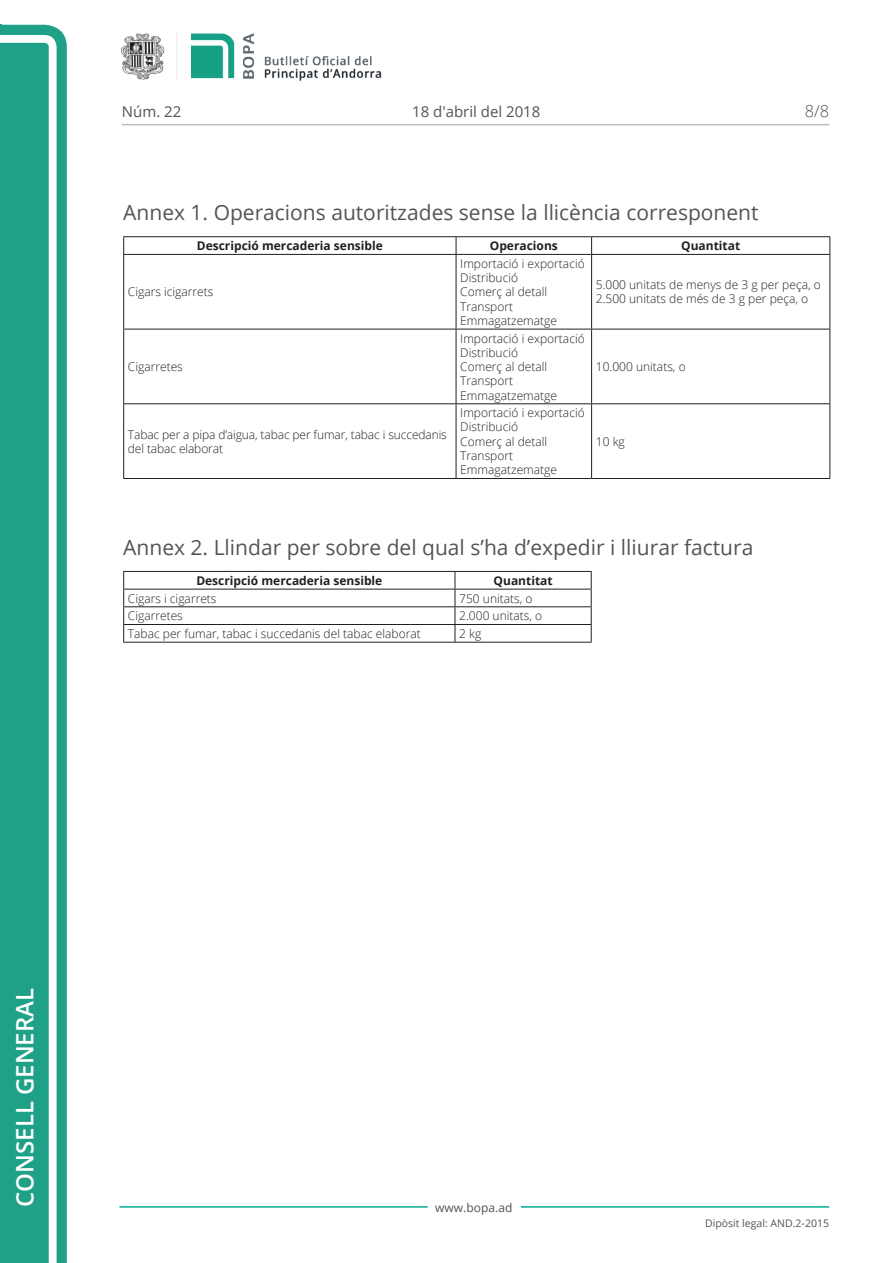
<style>
.page{position:relative;width:893px;height:1263px;background:#fff}
.page>*{position:absolute;margin:0;border:0;box-sizing:border-box;transform-origin:0 0}
.t1{font:600 24px "Open Sans";color:#fff}
.Titol_4_pg{font:21px "Open Sans";color:#545454}
.Titol_4{font:21px "Open Sans";color:#545454}
.t2{font:300 16.5px "Open Sans";color:#545454}
.t3{font:15px "Open Sans";color:#545454}
.TaulaText{font:300 12px/14.2px "Open Sans";color:#231f20}
.Encapçalament{font:700 12px "Open Sans";color:#231f20}
.t4{font:12px "Open Sans";color:#545454}
.t5{font:10.5px "Open Sans";color:#545454}
</style>
<div class="page">
<svg style="left:0;top:25px;width:67px;height:1238px;fill:#1ea187"></svg>
<div style="left:0;top:43px;width:49px;height:1220px;background:#1ea187"></div>
<img style="left:122px;top:32px;width:260px;height:49px">
<hr style="left:119px;top:1206px;width:309px;height:2px;background:#00ae91">
<hr style="left:521px;top:1206px;width:308px;height:2px;background:#00ae91">
<hr style="left:122px;top:124px;width:707px;height:1px;background:#bcbdc0">
<hr style="left:456px;top:255px;width:1px;height:74px;background:#231f20">
<hr style="left:591px;top:255px;width:1px;height:74px;background:#231f20">
<hr style="left:123px;top:329px;width:333px;height:1px;background:#231f20">
<hr style="left:456px;top:329px;width:136px;height:1px;background:#231f20">
<hr style="left:456px;top:329px;width:1px;height:74px;background:#231f20">
<hr style="left:592px;top:329px;width:238px;height:1px;background:#231f20">
<hr style="left:591px;top:329px;width:1px;height:74px;background:#231f20">
<hr style="left:123px;top:403px;width:333px;height:1px;background:#231f20">
<hr style="left:456px;top:403px;width:136px;height:1px;background:#231f20">
<hr style="left:456px;top:404px;width:1px;height:74px;background:#231f20">
<hr style="left:592px;top:403px;width:238px;height:1px;background:#231f20">
<hr style="left:591px;top:404px;width:1px;height:74px;background:#231f20">
<hr style="left:123px;top:254px;width:333px;height:1px;background:#231f20">
<svg style="left:456px;top:237px;width:1px;height:17px"></svg>
<hr style="left:456px;top:254px;width:136px;height:1px;background:#231f20">
<svg style="left:591px;top:237px;width:1px;height:17px"></svg>
<hr style="left:592px;top:254px;width:238px;height:1px;background:#231f20">
<hr style="left:123px;top:236px;width:333px;height:1px;background:#231f20">
<svg style="left:123px;top:237px;width:1px;height:17px"></svg>
<hr style="left:456px;top:236px;width:136px;height:1px;background:#231f20">
<hr style="left:592px;top:236px;width:238px;height:1px;background:#231f20">
<svg style="left:829px;top:237px;width:1px;height:17px"></svg>
<hr style="left:123px;top:255px;width:1px;height:74px;background:#231f20">
<hr style="left:829px;top:255px;width:1px;height:74px;background:#231f20">
<hr style="left:123px;top:329px;width:1px;height:74px;background:#231f20">
<hr style="left:829px;top:329px;width:1px;height:74px;background:#231f20">
<hr style="left:123px;top:404px;width:1px;height:74px;background:#231f20">
<hr style="left:829px;top:404px;width:1px;height:74px;background:#231f20">
<hr style="left:123px;top:478px;width:333px;height:1px;background:#231f20">
<hr style="left:456px;top:478px;width:136px;height:1px;background:#231f20">
<hr style="left:592px;top:478px;width:238px;height:1px;background:#231f20">
<hr style="left:123px;top:606px;width:332px;height:1px;background:#231f20">
<hr style="left:455px;top:606px;width:137px;height:1px;background:#231f20">
<hr style="left:123px;top:624px;width:332px;height:1px;background:#231f20">
<hr style="left:123px;top:642px;width:332px;height:1px;background:#231f20">
<hr style="left:455px;top:624px;width:137px;height:1px;background:#231f20">
<hr style="left:455px;top:642px;width:137px;height:1px;background:#231f20">
<hr style="left:123px;top:571px;width:332px;height:1px;background:#231f20">
<svg style="left:123px;top:572px;width:1px;height:70px"></svg>
<hr style="left:123px;top:589px;width:332px;height:1px;background:#231f20">
<hr style="left:455px;top:571px;width:137px;height:1px;background:#231f20">
<svg style="left:455px;top:572px;width:1px;height:70px"></svg>
<svg style="left:591px;top:572px;width:1px;height:70px"></svg>
<hr style="left:455px;top:589px;width:137px;height:1px;background:#231f20">
<p class="t3" style="left:122px;top:102px;width:61px">Núm. 22</p>
<p class="t3" style="left:412px;top:102px;width:130px">18 d'abril del 2018</p>
<h3 class="t2" style="left:805px;top:100px;width:26px">8/8</h3>
<p class="Titol_4_pg" style="left:123px;top:198px;width:637px">Annex 1. Operacions autoritzades sense la llicència corresponent</p>
<p class="Encapçalament" style="left:197px;top:237px;width:187px">Descripció mercaderia sensible</p>
<p class="Encapçalament" style="left:490px;top:237px;width:70px">Operacions</p>
<p class="Encapçalament" style="left:681px;top:237px;width:61px">Quantitat</p>
<p class="TaulaText" style="left:128px;top:285px;width:87px">Cigars icigarrets</p>
<p class="TaulaText" style="left:460px;top:256px;width:126px">Importació i exportació<br>Distribució<br>Comerç al detall<br>Transport<br>Emmagatzematge</p>
<p class="TaulaText" style="left:596px;top:277px;width:226px">5.000 unitats de menys de 3 g per peça, o<br>2.500 unitats de més de 3 g per peça, o</p>
<p class="TaulaText" style="left:128px;top:359px;width:56px">Cigarretes</p>
<p class="TaulaText" style="left:128px;top:427px;width:320px">Tabac per a pipa d’aigua, tabac per fumar, tabac i succedanis del tabac elaborat</p>
<p class="TaulaText" style="left:460px;top:331px;width:126px">Importació i exportació<br>Distribució<br>Comerç al detall<br>Transport<br>Emmagatzematge</p>
<p class="TaulaText" style="left:460px;top:405px;width:126px">Importació i exportació<br>Distribució<br>Comerç al detall<br>Transport<br>Emmagatzematge</p>
<p class="TaulaText" style="left:596px;top:359px;width:91px">10.000 unitats, o</p>
<p class="TaulaText" style="left:596px;top:434px;width:30px">10 kg</p>
<p class="Titol_4" style="left:123px;top:533px;width:632px">Annex 2. Llindar per sobre del qual s’ha d’expedir i lliurar factura</p>
<p class="Encapçalament" style="left:196px;top:572px;width:187px">Descripció mercaderia sensible</p>
<p class="Encapçalament" style="left:494px;top:572px;width:61px">Quantitat</p>
<p class="TaulaText" style="left:128px;top:591px;width:90px">Cigars i cigarrets</p>
<p class="TaulaText" style="left:459px;top:591px;width:75px">750 unitats, o</p>
<p class="TaulaText" style="left:128px;top:608px;width:56px">Cigarretes</p>
<p class="TaulaText" style="left:459px;top:608px;width:84px">2.000 unitats, o</p>
<p class="TaulaText" style="left:128px;top:626px;width:294px">Tabac per fumar, tabac i succedanis del tabac elaborat</p>
<p class="TaulaText" style="left:459px;top:626px;width:24px">2 kg</p>
<h1 class="t1" style="left:8px;top:1207px;width:220px;rotate:-90deg">Consell General</h1>
<p class="t4" style="left:435px;top:1199px;width:79px">www.bopa.ad</p>
<p class="t5" style="left:705px;top:1216px;width:125px">Dipòsit legal: AND.2-2015</p>
</div>
